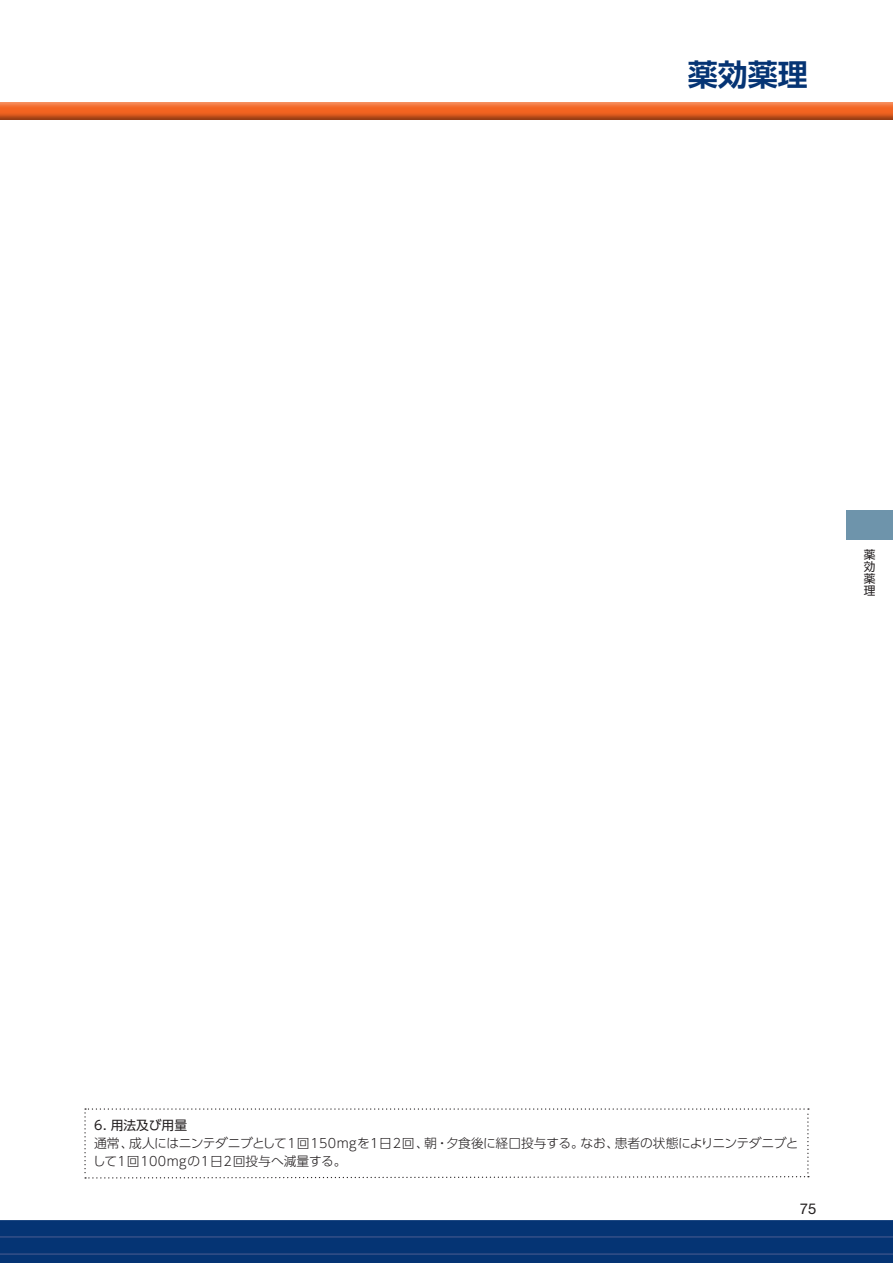
<style>
.page{position:relative;width:893px;height:1263px;background:#fff}
.page>*{position:absolute;margin:0;border:0;box-sizing:border-box;transform-origin:0 0}
.t1{font:700 30px "UD Shin Go Pro De";color:#053474}
.t2{font:14.85px "Helvetica Neue LT Std";color:#231f20}
.t3{font:300 12.75px/18px "UD Shin Go Pro";color:#231f20}
.t4{font:12.75px "UD Shin Go Pro";color:#231f20}
.t5{font:11.7px/12px "UD Shin Go Pro";color:#231f20;text-align:justify}
</style>
<div class="page">
<div style="left:846px;top:510px;width:47px;height:30px;background:#6e94ab"></div>
<svg style="left:0;top:1220px;width:893px;height:43px;background:#083675"></svg>
<div style="left:0;top:102px;width:893px;height:19px;background:#231f20;opacity:.5"></div>
<svg style="left:84px;top:1108px;width:725px;height:71px"></svg>
<h1 class="t1" style="left:688px;top:50px;width:122px">薬効薬理</h1>
<p class="t5" style="left:864px;top:548px;width:13px">薬効薬理</p>
<p class="t4" style="left:94px;top:1115px;width:94px">6. 用法及び用量</p>
<p class="t3" style="left:93px;top:1134px;width:707px">通常、成人にはニンテダニブとして1回150mgを1日2回、朝・夕食後に経口投与する。なお、患者の状態によりニンテダニブとして1回100mgの1日2回投与へ減量する。</p>
<p class="t2" style="left:800px;top:1199px;width:18px">75</p>
</div>
